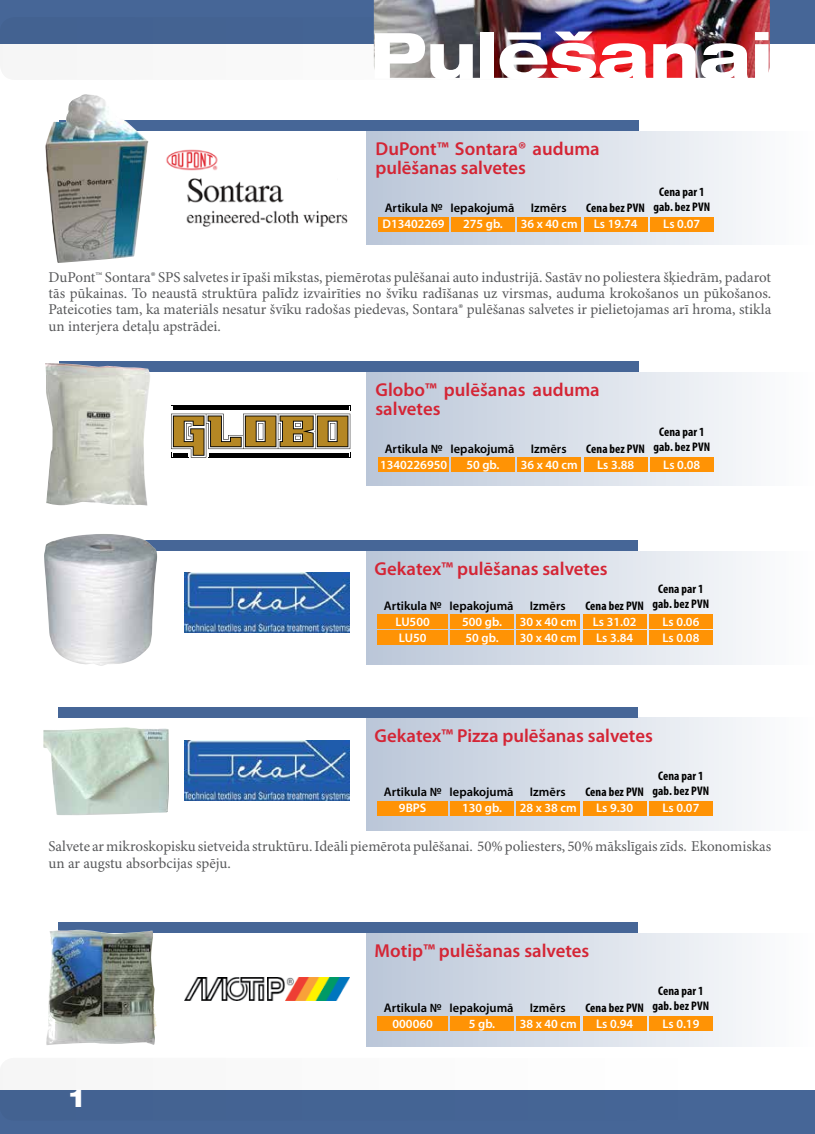
<style>
.page{position:relative;width:815px;height:1134px;background:#fff}
.page>*{position:absolute;margin:0;border:0;box-sizing:border-box;transform-origin:0 0}
.t1{font:800 expanded 63.75px "Helvetica Neue LT Pro";color:#fff}
.t2{font:800 expanded 25px "Helvetica Neue LT Pro";color:#fff}
.t3{font:600 18.75px/18.8px "Myriad Pro";color:#d42535}
.t4{font:15px/16.2px "Minion Pro";color:#58595b;text-align:justify}
.t5{font:600 12.5px/16.2px "Myriad Pro";color:#fff}
.t6{font:700 condensed 12.5px/15px "Myriad Pro";letter-spacing:.005em;color:#000;text-align:center}
.t7{font:600 12.5px "Myriad Pro";letter-spacing:.005em;color:#000}
</style>
<div class="page">
<div style="left:0;top:0;width:815px;height:44px;background:#466697"></div>
<img style="left:374px;top:0;width:396px;height:78px">
<div style="left:59px;top:120px;width:580px;height:11px;background:#466697"></div>
<img style="left:45px;top:94px;width:103px;height:169px">
<div style="left:367px;top:131px;width:448px;height:113px;background:linear-gradient(to right,#bcc5d3,#fefdfd)"></div>
<div style="left:451px;top:217px;width:64px;height:14px;background:#ff9305"></div>
<div style="left:517px;top:217px;width:64px;height:14px;background:#ff9305"></div>
<div style="left:379px;top:217px;width:70px;height:14px;background:#ff9305"></div>
<img style="left:166px;top:149px;width:182px;height:78px">
<div style="left:288px;top:174px;width:49px;height:34px;background:#fff"></div>
<div style="left:59px;top:361px;width:580px;height:11px;background:#466697"></div>
<img style="left:45px;top:363px;width:105px;height:143px">
<div style="left:367px;top:372px;width:448px;height:113px;background:linear-gradient(to right,#bbc6d8,#fefefe)"></div>
<div style="left:451px;top:458px;width:64px;height:14px;background:#ff9305"></div>
<div style="left:517px;top:458px;width:64px;height:14px;background:#ff9305"></div>
<div style="left:379px;top:458px;width:70px;height:14px;background:#ff9305"></div>
<svg style="left:171px;top:414px;width:179px;height:44px"></svg>
<svg style="left:208px;top:452px;width:142px;height:6px"></svg>
<hr style="left:209px;top:453px;width:141px;height:4px;background:#000">
<svg style="left:173px;top:406px;width:176px;height:1px"></svg>
<hr style="left:173px;top:407px;width:176px;height:3px;background:#000">
<svg style="left:171px;top:452px;width:18px;height:6px"></svg>
<svg style="left:172px;top:453px;width:17px;height:4px"></svg>
<hr style="left:173px;top:453px;width:15px;height:3px;background:#000">
<div style="left:367px;top:551px;width:448px;height:113px;background:linear-gradient(to right,#bbc6d7,#fefeff)"></div>
<div style="left:58px;top:540px;width:580px;height:11px;background:#466697"></div>
<div style="left:450px;top:614px;width:64px;height:15px;background:#ff9305"></div>
<div style="left:450px;top:631px;width:64px;height:14px;background:#ff9305"></div>
<div style="left:516px;top:614px;width:64px;height:15px;background:#ff9305"></div>
<div style="left:516px;top:631px;width:64px;height:14px;background:#ff9305"></div>
<div style="left:378px;top:614px;width:70px;height:15px;background:#ff9305"></div>
<div style="left:378px;top:631px;width:70px;height:14px;background:#ff9305"></div>
<img style="left:185px;top:573px;width:165px;height:60px">
<img style="left:44px;top:534px;width:113px;height:132px">
<div style="left:367px;top:718px;width:448px;height:113px;background:linear-gradient(to right,#bbc6d8,#fefefe)"></div>
<div style="left:58px;top:707px;width:580px;height:11px;background:#466697"></div>
<div style="left:450px;top:801px;width:64px;height:14px;background:#ff9305"></div>
<div style="left:516px;top:801px;width:64px;height:14px;background:#ff9305"></div>
<div style="left:378px;top:801px;width:70px;height:14px;background:#ff9305"></div>
<img style="left:185px;top:741px;width:165px;height:60px">
<img style="left:43px;top:727px;width:126px;height:88px">
<div style="left:367px;top:933px;width:448px;height:114px;background:linear-gradient(to right,#bbc6d8,#fefefe)"></div>
<div style="left:58px;top:922px;width:580px;height:11px;background:#466697"></div>
<div style="left:450px;top:1017px;width:64px;height:14px;background:#ff9305"></div>
<div style="left:516px;top:1017px;width:64px;height:14px;background:#ff9305"></div>
<div style="left:378px;top:1017px;width:70px;height:14px;background:#ff9305"></div>
<img style="left:48px;top:930px;width:29px;height:97px">
<img style="left:185px;top:977px;width:165px;height:23px">
<div style="left:0;top:1090px;width:815px;height:44px;background:#466697"></div>
<div style="left:584px;top:217px;width:63px;height:14px;background:#ff9305"></div>
<div style="left:650px;top:217px;width:64px;height:14px;background:#ff9305"></div>
<div style="left:584px;top:458px;width:63px;height:14px;background:#ff9305"></div>
<div style="left:650px;top:458px;width:64px;height:14px;background:#ff9305"></div>
<div style="left:583px;top:614px;width:63px;height:15px;background:#ff9305"></div>
<div style="left:649px;top:614px;width:64px;height:15px;background:#ff9305"></div>
<div style="left:583px;top:631px;width:63px;height:14px;background:#ff9305"></div>
<div style="left:649px;top:631px;width:64px;height:14px;background:#ff9305"></div>
<div style="left:583px;top:801px;width:63px;height:14px;background:#ff9305"></div>
<div style="left:649px;top:801px;width:64px;height:14px;background:#ff9305"></div>
<div style="left:583px;top:1017px;width:63px;height:14px;background:#ff9305"></div>
<div style="left:649px;top:1017px;width:64px;height:14px;background:#ff9305"></div>
<h1 class="t1" style="left:370px;top:15px;width:404px">Pulēšanai</h1>
<p class="t3" style="left:375px;top:140px;width:226px">DuPont™ Sontara® auduma pulēšanas salvetes</p>
<p class="t7" style="left:385px;top:201px;width:131px">Artikula № Iepakojumā</p>
<p class="t7" style="left:531px;top:201px;width:37px">Izmērs</p>
<p class="t5" style="left:383px;top:216px;width:64px">D13402269</p>
<p class="t5" style="left:463px;top:216px;width:41px">275 gb.</p>
<p class="t5" style="left:521px;top:216px;width:58px">36 x 40 cm</p>
<p class="t6" style="left:586px;top:200px;width:60px">Cena bez PVN</p>
<p class="t5" style="left:594px;top:216px;width:45px">Ls 19.74</p>
<p class="t6" style="left:653px;top:184px;width:58px">Cena par 1 gab. bez PVN</p>
<p class="t5" style="left:663px;top:216px;width:39px">Ls 0.07</p>
<p class="t4" style="left:49px;top:270px;width:724px">DuPont™ Sontara® SPS salvetes ir īpaši mīkstas, piemērotas pulēšanai auto industrijā. Sastāv no poliestera šķiedrām, padarot tās pūkainas. To neaustā struktūra palīdz izvairīties no švīku radīšanas uz virsmas, auduma krokošanos un pūkošanos.<br>Pateicoties tam, ka materiāls nesatur švīku radošas piedevas, Sontara® pulēšanas salvetes ir pielietojamas arī hroma, stikla un interjera detaļu apstrādei.</p>
<p class="t3" style="left:375px;top:381px;width:226px">Globo™ pulēšanas auduma salvetes</p>
<p class="t7" style="left:385px;top:442px;width:131px">Artikula № Iepakojumā</p>
<p class="t7" style="left:531px;top:442px;width:37px">Izmērs</p>
<p class="t5" style="left:380px;top:457px;width:69px">1340226950</p>
<p class="t5" style="left:466px;top:457px;width:35px">50 gb.</p>
<p class="t5" style="left:521px;top:457px;width:58px">36 x 40 cm</p>
<p class="t6" style="left:586px;top:441px;width:60px">Cena bez PVN</p>
<p class="t5" style="left:597px;top:457px;width:39px">Ls 3.88</p>
<p class="t6" style="left:653px;top:424px;width:58px">Cena par 1 gab. bez PVN</p>
<p class="t5" style="left:663px;top:457px;width:39px">Ls 0.08</p>
<p class="t3" style="left:375px;top:560px;width:235px">Gekatex™ pulēšanas salvetes</p>
<p class="t7" style="left:384px;top:598px;width:131px">Artikula № Iepakojumā</p>
<p class="t7" style="left:530px;top:598px;width:37px">Izmērs</p>
<p class="t6" style="left:585px;top:598px;width:60px">Cena bez PVN</p>
<p class="t6" style="left:653px;top:581px;width:58px">Cena par 1 gab. bez PVN</p>
<p class="t5" style="left:396px;top:614px;width:36px">LU500<br>LU50</p>
<p class="t5" style="left:462px;top:614px;width:41px">500 gb.<br>50 gb.</p>
<p class="t5" style="left:520px;top:614px;width:58px">30 x 40 cm<br>30 x 40 cm</p>
<p class="t5" style="left:593px;top:614px;width:45px">Ls 31.02</p>
<p class="t5" style="left:662px;top:614px;width:39px">Ls 0.06</p>
<p class="t5" style="left:596px;top:630px;width:39px">Ls 3.84</p>
<p class="t5" style="left:662px;top:630px;width:39px">Ls 0.08</p>
<p class="t3" style="left:375px;top:726px;width:280px">Gekatex™ Pizza pulēšanas salvetes</p>
<p class="t7" style="left:384px;top:785px;width:131px">Artikula № Iepakojumā</p>
<p class="t7" style="left:530px;top:785px;width:37px">Izmērs</p>
<p class="t5" style="left:399px;top:800px;width:29px">9BPS</p>
<p class="t5" style="left:462px;top:800px;width:41px">130 gb.</p>
<p class="t5" style="left:520px;top:800px;width:58px">28 x 38 cm</p>
<p class="t6" style="left:585px;top:784px;width:60px">Cena bez PVN</p>
<p class="t5" style="left:596px;top:800px;width:39px">Ls 9.30</p>
<p class="t6" style="left:653px;top:768px;width:58px">Cena par 1 gab. bez PVN</p>
<p class="t5" style="left:662px;top:800px;width:39px">Ls 0.07</p>
<p class="t4" style="left:49px;top:839px;width:724px">Salvete ar mikroskopisku sietveida struktūru. Ideāli piemērota pulēšanai. 50% poliesters, 50% mākslīgais zīds. Ekonomiskas un ar augstu absorbcijas spēju.</p>
<h2 class="t2" style="left:69px;top:1082px;width:17px">1</h2>
<p class="t3" style="left:375px;top:942px;width:216px">Motip™ pulēšanas salvetes</p>
<p class="t7" style="left:384px;top:1001px;width:131px">Artikula № Iepakojumā</p>
<p class="t7" style="left:530px;top:1001px;width:37px">Izmērs</p>
<p class="t5" style="left:393px;top:1016px;width:42px">000060</p>
<p class="t5" style="left:469px;top:1016px;width:28px">5 gb.</p>
<p class="t5" style="left:520px;top:1016px;width:58px">38 x 40 cm</p>
<p class="t6" style="left:585px;top:1000px;width:60px">Cena bez PVN</p>
<p class="t5" style="left:596px;top:1016px;width:39px">Ls 0.94</p>
<p class="t6" style="left:653px;top:983px;width:58px">Cena par 1 gab. bez PVN</p>
<p class="t5" style="left:662px;top:1016px;width:39px">Ls 0.19</p>
</div>
